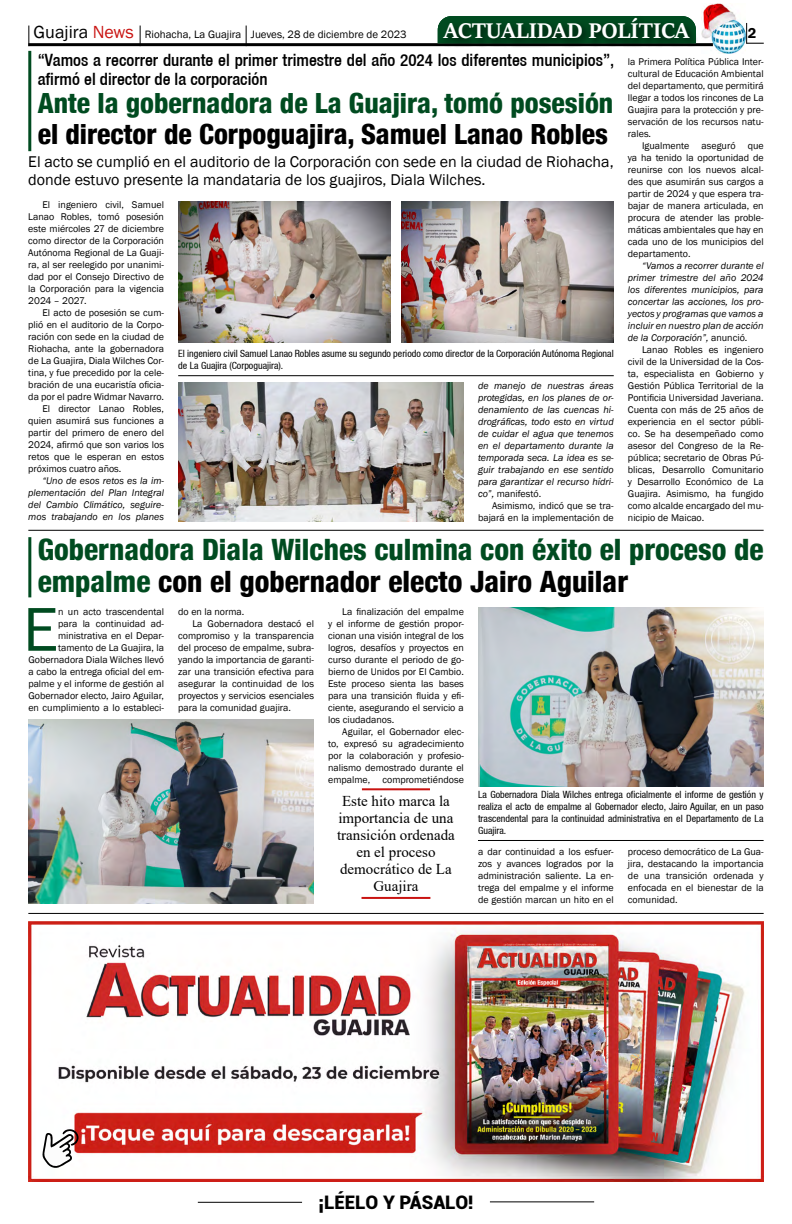
<style>
.page{position:relative;width:792px;height:1224px;background:#fff}
.page>*{position:absolute;margin:0;border:0;box-sizing:border-box;transform-origin:0 0}
.t1{font:64px "Franklin Gothic";color:#004b20}
.t2{font:800 condensed 29.4px/32.5px "Helvetica 87";color:#004b20}
.t3{font:800 condensed 27.8px "Helvetica 87";color:#000}
.t4{font:800 condensed 27.8px "Helvetica 87";color:#004b20}
.t5{font:700 23.4px "Sitka Heading";color:#fff}
.t6{font:900 18.7px "Roboto";color:#000}
.t7{font:500 condensed 17px/19px "Helvetica 67";color:#000}
.t8{font:16px/18px "Franklin Gothic";color:#000}
.t9{font:15px/17px "Times New Roman";color:#000;text-align:center}
.t10{font:600 14.7px "Franklin Gothic";color:#000}
.t11{font:11px "Franklin Gothic";color:#000}
.t12{font:10px/12px "Franklin Gothic";color:#000;text-align:justify}
.t13{font:italic 10px/12px "Franklin Gothic";color:#000;text-align:justify}
.t14{font:condensed 10px/12px "Helvetica 57";color:#000}
.s1{font-size:18px}
.s2{font-size:18px;color:#c91311}
.s3{font-style:normal}
.s4{color:#000}
</style>
<div class="page">
<hr style="left:198px;top:1202px;width:104px;height:1px;background:#000">
<hr style="left:490px;top:1201px;width:104px;height:1px;background:#000">
<svg style="left:746px;top:23px;width:18px;height:21px"></svg>
<img style="left:702px;top:4px;width:43px;height:49px">
<hr style="left:28px;top:43px;width:685px;height:3px;background:#000">
<svg style="left:28px;top:26px;width:1px;height:20px"></svg>
<svg style="left:140px;top:26px;width:1px;height:18px"></svg>
<svg style="left:246px;top:26px;width:1px;height:18px"></svg>
<hr style="left:28px;top:913px;width:736px;height:1px;background:#000">
<hr style="left:28px;top:530px;width:736px;height:1px;background:#000">
<div style="left:440px;top:14px;width:258px;height:34px;background:#000;opacity:.75"></div>
<hr style="left:28px;top:51px;width:3px;height:100px;background:#004b20">
<hr style="left:28px;top:537px;width:3px;height:60px;background:#004b20">
<img style="left:28px;top:922px;width:736px;height:259px">
<svg style="left:42px;top:1128px;width:37px;height:42px"></svg>
<img style="left:178px;top:201px;width:212px;height:142px">
<img style="left:402px;top:201px;width:212px;height:142px">
<img style="left:178px;top:383px;width:286px;height:138px">
<hr style="left:178px;top:375px;width:436px;height:1px;background:#000">
<img style="left:478px;top:608px;width:286px;height:179px">
<img style="left:28px;top:719px;width:286px;height:184px">
<hr style="left:478px;top:840px;width:286px;height:1px;background:#000">
<hr style="left:362px;top:897px;width:68px;height:2px;background:#c91311">
<hr style="left:362px;top:788px;width:68px;height:2px;background:#c91311">
<p class="t11" style="left:34px;top:28px;width:375px"><span class="s1">Guajira</span> <span class="s2">News</span> Riohacha, La Guajira Jueves, 28 de diciembre de 2023</p>
<h3 class="t5" style="left:444px;top:14px;width:247px">ACTUALIDAD POLÍTICA</h3>
<h3 class="t10" style="left:748px;top:24px;width:10px">2</h3>
<h3 class="t7" style="left:38px;top:50px;width:578px">“Vamos a recorrer durante el primer trimestre del año 2024 los diferentes municipios”, afirmó el director de la corporación</h3>
<h3 class="t4" style="left:38px;top:86px;width:577px">Ante la gobernadora de La Guajira, tomó posesión</h3>
<h3 class="t3" style="left:38px;top:117px;width:572px">el director de Corpoguajira, Samuel Lanao Robles</h3>
<h3 class="t8" style="left:28px;top:153px;width:587px">El acto se cumplió en el auditorio de la Corporación con sede en la ciudad de Riohacha, donde estuvo presente la mandataria de los guajiros, Diala Wilches.</h3>
<p class="t12" style="left:28px;top:199px;width:137px;text-indent:14px">El ingeniero civil, Samuel Lanao Robles, tomó posesión este miércoles 27 de diciembre como director de la Corporación Autónoma Regional de La Guaji&shy;ra, al ser reelegido por unanimi&shy;dad por el Consejo Directivo de la Corporación para la vigencia 2024 – 2027.</p>
<p class="t12" style="left:42px;top:307px;width:123px">El acto de posesión se cum-</p>
<p class="t12" style="left:28px;top:319px;width:137px">plió en el auditorio de la Corpo-</p>
<p class="t12" style="left:28px;top:331px;width:137px">ración con sede en la ciudad de</p>
<p class="t12" style="left:28px;top:343px;width:137px">Riohacha, ante la gobernadora</p>
<p class="t12" style="left:28px;top:355px;width:137px">de La Guajira, Diala Wilches Cor-</p>
<p class="t12" style="left:28px;top:367px;width:137px">tina, y fue precedido por la cele-</p>
<p class="t12" style="left:28px;top:379px;width:137px">bración de una eucaristía oficia-</p>
<p class="t12" style="left:28px;top:391px;width:137px">da por el padre Widmar Navarro.</p>
<p class="t12" style="left:42px;top:403px;width:123px">El director Lanao Robles,</p>
<p class="t12" style="left:28px;top:415px;width:137px">quien asumirá sus funciones a</p>
<p class="t12" style="left:28px;top:427px;width:137px">partir del primero de enero del</p>
<p class="t12" style="left:28px;top:439px;width:137px">2024, afirmó que son varios los</p>
<p class="t12" style="left:28px;top:451px;width:137px">retos que le esperan en estos</p>
<p class="t12" style="left:28px;top:463px;width:95px">próximos cuatro años.</p>
<p class="t13" style="left:28px;top:475px;width:137px;text-indent:14px">“Uno de esos retos es la im&shy;plementación del Plan Integral del Cambio Climático, seguire&shy;mos trabajando en los planes</p>
<p class="t14" style="left:178px;top:347px;width:437px">El ingeniero civil Samuel Lanao Robles asume su segundo periodo como director de la Corporación Autónoma Regional de La Guajira (Corpoguajira).</p>
<p class="t13" style="left:478px;top:380px;width:137px">de manejo de nuestras áreas protegidas, en los planes de or&shy;denamiento de las cuencas hi&shy;drográficas, todo esto en virtud de cuidar el agua que tenemos en el departamento durante la temporada seca. La idea es se&shy;guir trabajando en ese sentido para garantizar el recurso hídri&shy;co”, <span class="s3">manifestó.</span></p>
<p class="t12" style="left:478px;top:500px;width:137px;text-align:right">Asimismo, indicó que se tra&shy;bajará en la implementación de</p>
<p class="t12" style="left:628px;top:56px;width:137px">la Primera Política Pública Inter&shy;cultural de Educación Ambiental del departamento, que permitirá llegar a todos los rincones de La Guajira para la protección y pre&shy;servación de los recursos natu&shy;rales.</p>
<p class="t12" style="left:628px;top:140px;width:137px;text-indent:14px">Igualmente aseguró que ya ha tenido la oportunidad de reunirse con los nuevos alcal&shy;des que asumirán sus cargos a partir de 2024 y que espera tra&shy;bajar de manera articulada, en procura de atender las proble&shy;máticas ambientales que hay en cada uno de los municipios del departamento.</p>
<p class="t13" style="left:628px;top:260px;width:137px;text-indent:14px">“Vamos a recorrer durante el primer trimestre del año 2024 los diferentes municipios, para concertar las acciones, los pro&shy;yectos y programas que vamos a incluir en nuestro plan de acción de la Corporación”, <span class="s3">anunció.</span></p>
<p class="t12" style="left:628px;top:344px;width:137px;text-indent:14px">Lanao Robles es ingeniero civil de la Universidad de la Cos&shy;ta, especialista en Gobierno y Gestión Pública Territorial de la Pontificia Universidad Javeriana.<br>Cuenta con más de 25 años de experiencia en el sector públi&shy;co. Se ha desempeñado como asesor del Congreso de la Re&shy;pública; secretario de Obras Pú&shy;blicas, Desarrollo Comunitario y Desarrollo Económico de La Guajira. Asimismo, ha fungido como alcalde encargado del mu&shy;nicipio de Maicao.</p>
<h2 class="t2" style="left:38px;top:532px;width:727px">Gobernadora Diala Wilches culmina con éxito el proceso de empalme <span class="s4">con el gobernador electo Jairo Aguilar</span></h2>
<h1 class="t1" style="left:23px;top:590px;width:37px">E</h1>
<p class="t12" style="left:28px;top:606px;width:137px;text-align:right">n un acto trascendental<br>para la continuidad ad&shy;ministrativa en el Depar&shy;tamento de La Guajira, la<br>Gobernadora Diala Wilches llevó a cabo la entrega oficial del em&shy;palme y el informe de gestión al<br>Gobernador electo, Jairo Aguilar, en cumplimiento a lo estableci-</p>
<p class="t12" style="left:178px;top:606px;width:68px">do en la norma.</p>
<p class="t12" style="left:192px;top:618px;width:123px">La Gobernadora destacó el</p>
<p class="t12" style="left:178px;top:630px;width:137px">compromiso y la transparencia</p>
<p class="t12" style="left:178px;top:642px;width:137px">del proceso de empalme, subra-</p>
<p class="t12" style="left:178px;top:654px;width:137px">yando la importancia de garanti-</p>
<p class="t12" style="left:178px;top:666px;width:137px">zar una transición efectiva para</p>
<p class="t12" style="left:178px;top:678px;width:137px">asegurar la continuidad de los</p>
<p class="t12" style="left:178px;top:690px;width:137px">proyectos y servicios esenciales</p>
<p class="t12" style="left:178px;top:702px;width:114px">para la comunidad guajira.</p>
<p class="t12" style="left:328px;top:606px;width:137px;text-indent:14px">La finalización del empalme y el informe de gestión propor&shy;cionan una visión integral de los logros, desafíos y proyectos en curso durante el periodo de go&shy;bierno de Unidos por El Cambio.<br>Este proceso sienta las bases para una transición fluida y efi&shy;ciente, asegurando el servicio a los ciudadanos.</p>
<p class="t12" style="left:328px;top:726px;width:137px;text-indent:14px">Aguilar, el Gobernador elec&shy;to, expresó su agradecimiento por la colaboración y profesio&shy;nalismo demostrado durante el empalme, comprometiéndose</p>
<h3 class="t9" style="left:337px;top:792px;width:119px">Este hito marca la importancia de una transición ordenada en el proceso democrático de La<br>Guajira</h3>
<p class="t14" style="left:478px;top:788px;width:287px;text-align:justify">La Gobernadora Diala Wilches entrega oficialmente el informe de gestión y realiza el acto de empalme al Gobernador electo, Jairo Aguilar, en un paso trascendental para la continuidad administrativa en el Departamento de La Guajira.</p>
<p class="t12" style="left:478px;top:846px;width:137px">a dar continuidad a los esfuer&shy;zos y avances logrados por la administración saliente. La en&shy;trega del empalme y el informe de gestión marcan un hito en el</p>
<p class="t12" style="left:628px;top:846px;width:137px">proceso democrático de La Gua&shy;jira, destacando la importancia de una transición ordenada y enfocada en el bienestar de la comunidad.</p>
<h3 class="t6" style="left:318px;top:1189px;width:157px">¡LÉELO Y PÁSALO!</h3>
</div>
